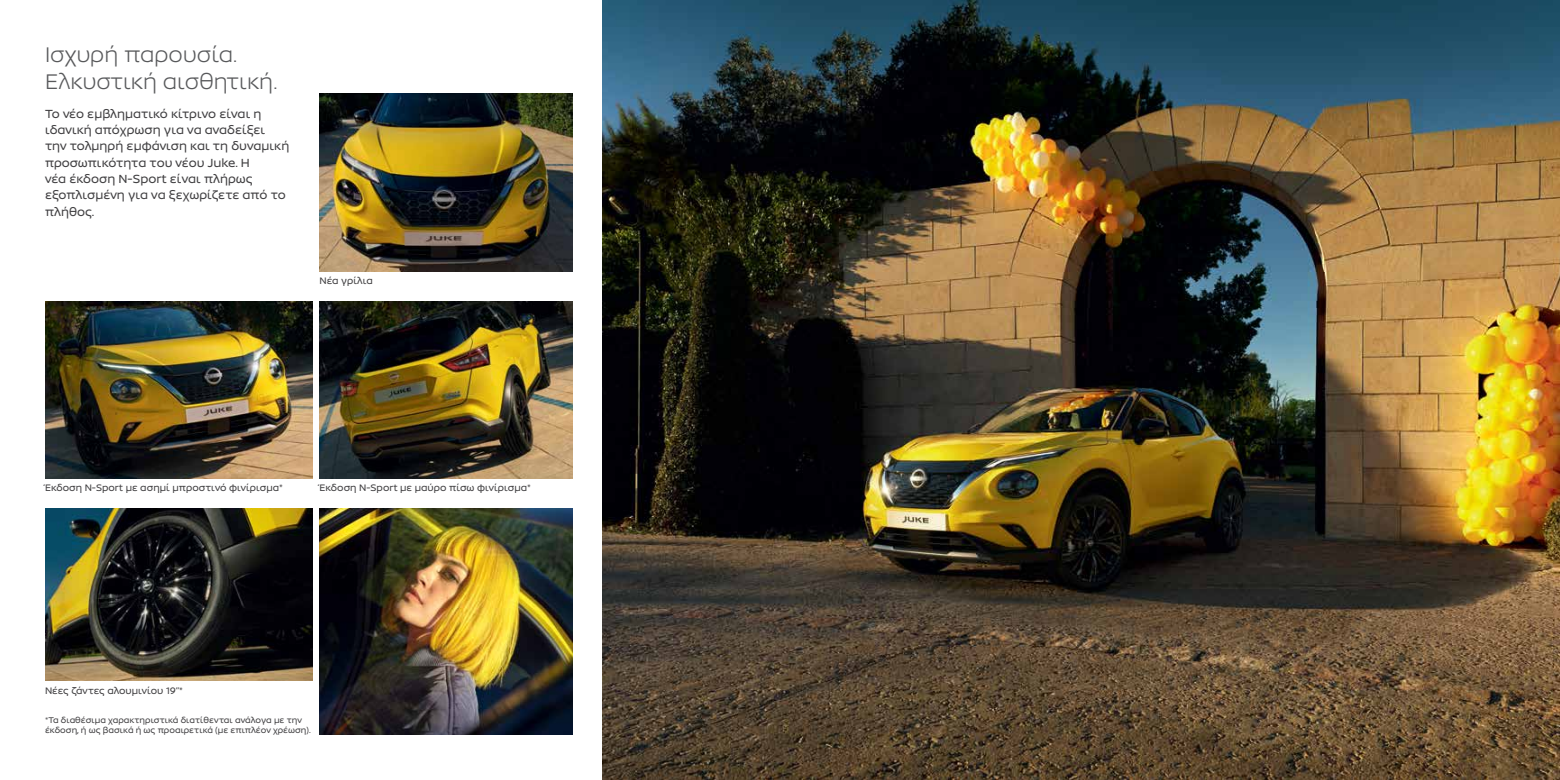
<style>
.page{position:relative;width:1560px;height:780px;background:#fff}
.page>*{position:absolute;margin:0;border:0;box-sizing:border-box;transform-origin:0 0}
.t1{font:300 22.5px/27px "Nissan Brand";color:#58595b}
.t2{font:12.5px/16.2px "Nissan Brand";color:#414042}
.t3{font:10px "Nissan Brand";color:#414042}
.t4{font:8.75px/10px "Nissan Brand";color:#414042}
</style>
<div class="page">
<img style="left:602px;top:0;width:957px;height:780px">
<img style="left:319px;top:94px;width:253px;height:177px">
<img style="left:319px;top:301px;width:253px;height:178px">
<img style="left:45px;top:301px;width:267px;height:178px">
<img style="left:319px;top:508px;width:253px;height:227px">
<img style="left:45px;top:508px;width:267px;height:172px">
<h1 class="t1" style="left:45px;top:40px;width:234px">Ισχυρή παρουσία.<br>Ελκυστική αισθητική.</h1>
<p class="t2" style="left:45px;top:105px;width:246px">Το νέο εμβληματικό κίτρινο είναι η ιδανική απόχρωση για να αναδείξει την τολμηρή εμφάνιση και τη δυναμική προσωπικότητα του νέου Juke. Η<br>νέα έκδοση N-Sport είναι πλήρως εξοπλισμένη για να ξεχωρίζετε από το πλήθος.</p>
<p class="t3" style="left:319px;top:273px;width:55px">Νέα γρίλια</p>
<p class="t3" style="left:45px;top:480px;width:239px">Έκδοση N-Sport με ασημί μπροστινό φινίρισμα*</p>
<p class="t3" style="left:319px;top:480px;width:213px">Έκδοση N-Sport με μαύρο πίσω φινίρισμα*</p>
<p class="t3" style="left:45px;top:683px;width:139px">Νέες ζάντες αλουμινίου 19’’*</p>
<p class="t4" style="left:45px;top:715px;width:267px">*Τα διαθέσιμα χαρακτηριστικά διατίθενται ανάλογα με την έκδοση, ή ως βασικά ή ως προαιρετικά (με επιπλέον χρέωση).</p>
</div>
